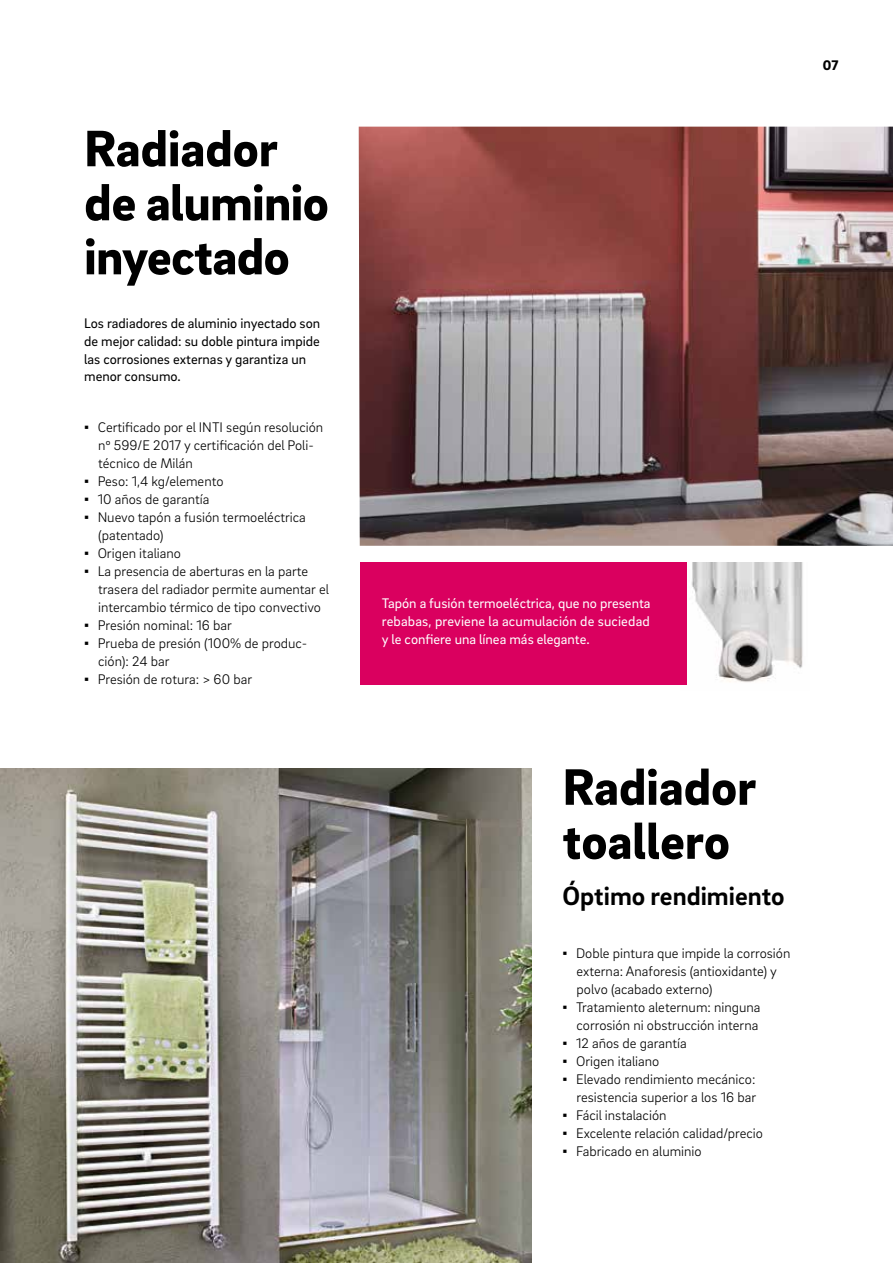
<style>
.page{position:relative;width:893px;height:1263px;background:#fff}
.page>*{position:absolute;margin:0;border:0;box-sizing:border-box;transform-origin:0 0}
.t1{font:900 52.5px/54px "Brix Sans";color:#000}
.t2{font:700 27px "Brix Sans";color:#000}
.t3{font:300 14.25px/18px "Brix Sans";color:#000}
.t4{font:14.25px/17.9px "Brix Sans";color:#000}
.t5{font:14.25px/17.9px "Brix Sans";color:#fff;text-align:justify}
.t6{font:900 14.25px "Brix Sans";color:#000}
.s1{font-family:"Arial";font-weight:400}
</style>
<div class="page">
<img style="left:0;top:769px;width:531px;height:494px">
<img style="left:691px;top:562px;width:112px;height:120px">
<img style="left:359px;top:127px;width:534px;height:419px">
<div style="left:360px;top:562px;width:327px;height:123px;background:#da005f"></div>
<h1 class="t1" style="left:84px;top:119px;width:246px">Radiador de aluminio inyectado</h1>
<p class="t4" style="left:84px;top:314px;width:238px">Los radiadores de aluminio inyectado son de mejor calidad: su doble pintura impide las corrosiones externas y garantiza un menor consumo.</p>
<p class="t3" style="left:98px;top:418px;width:226px;text-indent:-14px"><span class="s1">▪</span> Certificado por el INTI según resolución nº 599/E 2017 y certificación del Poli&shy;técnico de Milán</p>
<p class="t3" style="left:84px;top:472px;width:141px"><span class="s1">▪</span> Peso: 1,4 kg/elemento</p>
<p class="t3" style="left:84px;top:490px;width:127px"><span class="s1">▪</span> 10 años de garantía</p>
<p class="t3" style="left:98px;top:508px;width:209px;text-indent:-14px"><span class="s1">▪</span> Nuevo tapón a fusión termoeléctrica (patentado)</p>
<p class="t3" style="left:84px;top:544px;width:98px"><span class="s1">▪</span> Origen italiano</p>
<p class="t3" style="left:98px;top:562px;width:232px;text-indent:-14px"><span class="s1">▪</span> La presencia de aberturas en la parte trasera del radiador permite aumentar el intercambio térmico de tipo convectivo</p>
<p class="t3" style="left:84px;top:616px;width:149px"><span class="s1">▪</span> Presión nominal: 16 bar</p>
<p class="t3" style="left:98px;top:634px;width:210px;text-indent:-14px"><span class="s1">▪</span> Prueba de presión (100% de produc&shy;ción): 24 bar</p>
<p class="t3" style="left:84px;top:670px;width:169px"><span class="s1">▪</span> Presión de rotura: &gt; 60 bar</p>
<p class="t6" style="left:823px;top:56px;width:17px">07</p>
<p class="t5" style="left:382px;top:594px;width:270px">Tapón a fusión termoeléctrica, que no presenta rebabas, previene la acumulación de suciedad y le confiere una línea más elegante.</p>
<h1 class="t1" style="left:563px;top:757px;width:195px">Radiador toallero</h1>
<h2 class="t2" style="left:563px;top:878px;width:224px">Óptimo rendimiento</h2>
<p class="t3" style="left:577px;top:943px;width:215px;text-indent:-14px"><span class="s1">▪</span> Doble pintura que impide la corrosión externa: Anaforesis (antioxidante) y polvo (acabado externo)</p>
<p class="t3" style="left:563px;top:997px;width:200px;text-align:right"><span class="s1">▪</span> Tratamiento aleternum: ninguna corrosión ni obstrucción interna</p>
<p class="t3" style="left:563px;top:1033px;width:126px"><span class="s1">▪</span> 12 años de garantía</p>
<p class="t3" style="left:563px;top:1051px;width:98px"><span class="s1">▪</span> Origen italiano</p>
<p class="t3" style="left:563px;top:1069px;width:195px;text-align:right"><span class="s1">▪</span> Elevado rendimiento mecánico: resistencia superior a los 16 bar</p>
<p class="t3" style="left:563px;top:1105px;width:105px"><span class="s1">▪</span> Fácil instalación</p>
<p class="t3" style="left:563px;top:1123px;width:202px"><span class="s1">▪</span> Excelente relación calidad/precio</p>
<p class="t3" style="left:563px;top:1141px;width:141px"><span class="s1">▪</span> Fabricado en aluminio</p>
</div>
